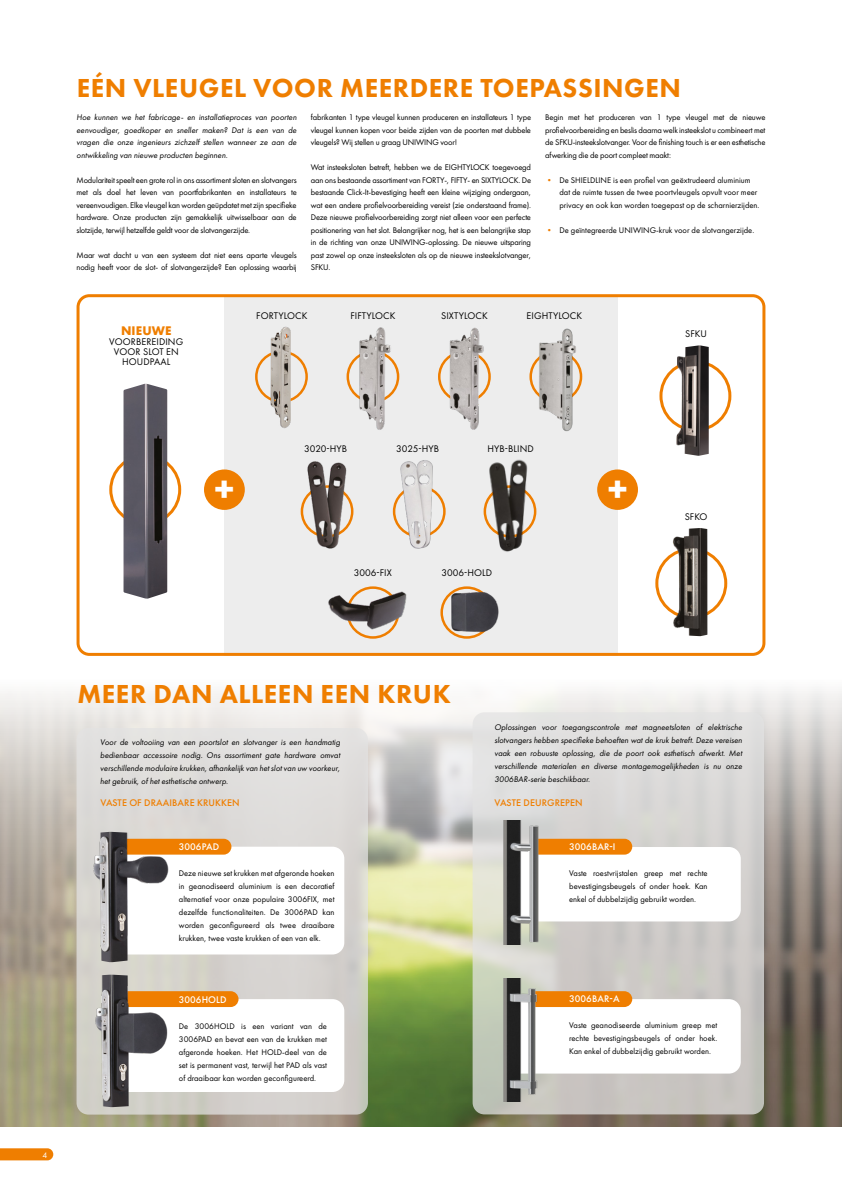
<style>
.page{position:relative;width:842px;height:1191px;background:#fff}
.page>*{position:absolute;margin:0;border:0;box-sizing:border-box;transform-origin:0 0}
.t1{font:800 40.6px "Futura PT";color:#fff}
.t2{font:800 27px "Futura PT";letter-spacing:.02em;color:#ef7e00}
.t3{font:700 13px "Futura PT";letter-spacing:.01em;color:#ef7e00}
.t4{font:10px/10px "Futura PT";letter-spacing:.01em;color:#000;text-align:center}
.t5{font:500 10px "Futura PT";letter-spacing:.01em;color:#ef7e00}
.t6{font:500 10px "Futura PT";color:#fff}
.t7{font:8.5px/12.5px "Futura PT";color:#000;text-align:justify}
.t8{font:8.5px/12.5px "Futura PT";letter-spacing:-.02em;color:#000}
.t9{font:8.5px "Futura PT";color:#fff}
.s1{color:#ef7e00}
</style>
<div class="page">
<img style="left:0;top:689px;width:842px;height:437px">
<svg style="left:473px;top:712px;width:291px;height:402px;background:#d3d2cf"></svg>
<div style="left:77px;top:728px;width:291px;height:386px;background:linear-gradient(to bottom,#e2e0de,#cbc9c1);border-radius:12px"></div>
<div style="left:114px;top:999px;width:230px;height:93px;background:#fff;border-radius:12px"></div>
<div style="left:114px;top:846px;width:230px;height:108px;background:#fff;border-radius:12px"></div>
<div style="left:510px;top:847px;width:231px;height:74px;background:#fff;border-radius:12px"></div>
<div style="left:510px;top:999px;width:231px;height:74px;background:#fff;border-radius:12px"></div>
<svg style="left:548px;top:991px;width:84px;height:16px"></svg>
<svg style="left:548px;top:838px;width:84px;height:16px"></svg>
<svg style="left:175px;top:838px;width:56px;height:16px"></svg>
<svg style="left:169px;top:991px;width:70px;height:16px"></svg>
<img style="left:89px;top:974px;width:80px;height:133px">
<img style="left:88px;top:831px;width:87px;height:131px">
<div style="left:224px;top:295px;width:394px;height:360px;background:#ededed"></div>
<div style="left:529px;top:350px;width:53px;height:53px;border:2px solid #ef7e00;border-radius:50%"></div>
<div style="left:484px;top:485px;width:52px;height:52px;border:2px solid #ef7e00;border-radius:50%"></div>
<div style="left:438px;top:350px;width:53px;height:53px;border:2px solid #ef7e00;border-radius:50%"></div>
<div style="left:393px;top:485px;width:53px;height:52px;border:2px solid #ef7e00;border-radius:50%"></div>
<div style="left:347px;top:350px;width:52px;height:53px;border:2px solid #ef7e00;border-radius:50%"></div>
<div style="left:301px;top:485px;width:52px;height:52px;border:2px solid #ef7e00;border-radius:50%"></div>
<div style="left:204px;top:469px;width:41px;height:41px;background:#ef7e00;border-radius:50%"></div>
<div style="left:597px;top:469px;width:41px;height:41px;background:#ef7e00;border-radius:50%"></div>
<div style="left:255px;top:350px;width:53px;height:53px;border:2px solid #ef7e00;border-radius:50%"></div>
<div style="left:659px;top:360px;width:72px;height:71px;border:3px solid #ef7e00;border-radius:50%"></div>
<div style="left:655px;top:547px;width:72px;height:72px;border:3px solid #ef7e00;border-radius:50%"></div>
<div style="left:109px;top:454px;width:72px;height:71px;border:3px solid #ef7e00;border-radius:50%"></div>
<div style="left:77px;top:294px;width:688px;height:362px;border:3px solid #ef7e00;border-radius:11px"></div>
<img style="left:124px;top:384px;width:43px;height:214px">
<img style="left:268px;top:326px;width:28px;height:103px">
<img style="left:355px;top:327px;width:37px;height:103px">
<img style="left:447px;top:327px;width:37px;height:102px">
<img style="left:537px;top:328px;width:39px;height:103px">
<img style="left:661px;top:345px;width:48px;height:111px">
<img style="left:667px;top:528px;width:50px;height:109px">
<img style="left:397px;top:460px;width:41px;height:89px">
<img style="left:488px;top:459px;width:46px;height:93px">
<img style="left:308px;top:461px;width:40px;height:88px">
<img style="left:328px;top:586px;width:79px;height:46px">
<img style="left:444px;top:586px;width:55px;height:53px">
<img style="left:487px;top:821px;width:61px;height:123px">
<img style="left:487px;top:978px;width:61px;height:124px">
<svg style="left:0;top:1148px;width:53px;height:12px"></svg>
<h2 class="t2" style="left:77px;top:71px;width:606px">EÉN VLEUGEL VOOR MEERDERE TOEPASSINGEN</h2>
<p class="t7" style="left:77px;top:111px;width:223px">Hoe kunnen we het fabricage- en installatieproces van poorten eenvoudiger, goedkoper en sneller maken? Dat is een van de vragen die onze ingenieurs zichzelf stellen wanneer ze aan de ontwikkeling van nieuwe producten beginnen.</p>
<p class="t7" style="left:77px;top:174px;width:222px">Modulariteit speelt een grote rol in ons assortiment sloten en slotvangers met als doel het leven van poortfabrikanten en installateurs te vereenvoudigen. Elke vleugel kan worden geüpdatet met zijn specifieke hardware. Onze producten zijn gemakkelijk uitwisselbaar aan de slotzijde, terwijl hetzelfde geldt voor de slotvangerzijde.</p>
<p class="t8" style="left:77px;top:249px;width:222px">Maar wat dacht u van een systeem dat niet eens aparte vleugels nodig heeft voor de slot- of slotvangerzijde? Een oplossing waarbij</p>
<p class="t7" style="left:311px;top:111px;width:222px">fabrikanten 1 type vleugel kunnen produceren en installateurs 1 type vleugel kunnen kopen voor beide zijden van de poorten met dubbele vleugels? Wij stellen u graag UNIWING voor!</p>
<p class="t7" style="left:311px;top:161px;width:222px">Wat insteeksloten betreft, hebben we de EIGHTYLOCK toegevoegd aan ons bestaande assortiment van FORTY-, FIFTY- en SIXTYLOCK. De bestaande Click-It-bevestiging heeft een kleine wijziging ondergaan, wat een andere profielvoorbereiding vereist (zie onderstaand frame).<br>Deze nieuwe profielvoorbereiding zorgt niet alleen voor een perfecte positionering van het slot. Belangrijker nog, het is een belangrijke stap in de richting van onze UNIWING-oplossing. De nieuwe uitsparing past zowel op onze insteeksloten als op de nieuwe insteekslotvanger, SFKU.</p>
<p class="t7" style="left:545px;top:111px;width:222px">Begin met het produceren van 1 type vleugel met de nieuwe profielvoorbereiding en beslis daarna welk insteekslot u combineert met de SFKU-insteekslotvanger. Voor de finishing touch is er een esthetische afwerking die de poort compleet maakt:</p>
<p class="t7" style="left:559px;top:174px;width:202px;text-align:left;text-indent:-14px"><span class="s1">•</span> De SHIELDLINE is een profiel van geëxtrudeerd aluminium dat de ruimte tussen de twee poortvleugels opvult voor meer privacy en ook kan worden toegepast op de scharnierzijden.</p>
<p class="t7" style="left:545px;top:224px;width:211px"><span class="s1">•</span> De geïntegreerde UNIWING-kruk voor de slotvangerzijde.</p>
<h3 class="t3" style="left:121px;top:322px;width:52px">NIEUWE</h3>
<p class="t4" style="left:109px;top:336px;width:76px">VOORBEREIDING<br>VOOR SLOT EN<br>HOUDPAAL</p>
<p class="t4" style="left:256px;top:310px;width:53px">FORTYLOCK</p>
<p class="t4" style="left:350px;top:310px;width:46px">FIFTYLOCK</p>
<p class="t4" style="left:441px;top:310px;width:48px">SIXTYLOCK</p>
<p class="t4" style="left:527px;top:310px;width:57px">EIGHTYLOCK</p>
<p class="t4" style="left:304px;top:443px;width:45px">3020-HYB</p>
<p class="t4" style="left:396px;top:443px;width:45px">3025-HYB</p>
<p class="t4" style="left:487px;top:443px;width:48px">HYB-BLIND</p>
<h1 class="t1" style="left:214px;top:464px;width:22px">+</h1>
<h1 class="t1" style="left:607px;top:464px;width:22px">+</h1>
<p class="t4" style="left:354px;top:568px;width:40px">3006-FIX</p>
<p class="t4" style="left:441px;top:568px;width:52px">3006-HOLD</p>
<p class="t4" style="left:685px;top:329px;width:23px">SFKU</p>
<p class="t4" style="left:685px;top:511px;width:24px">SFKO</p>
<p class="t9" style="left:43px;top:1149px;width:6px">4</p>
<h2 class="t2" style="left:77px;top:676px;width:375px">MEER DAN ALLEEN EEN KRUK</h2>
<p class="t7" style="left:100px;top:735px;width:243px;line-height:13px">Voor de voltooiing van een poortslot en slotvanger is een handmatig bedienbaar accessoire nodig. Ons assortiment gate hardware omvat verschillende modulaire krukken, afhankelijk van hetslotvan uw voorkeur, het gebruik, of het esthetische ontwerp.</p>
<p class="t7" style="left:494px;top:720px;width:250px;line-height:13px">Oplossingen voor toegangscontrole met magneetsloten of elektrische slotvangers hebben specifieke behoeften wat de kruk betreft. Deze vereisen vaak een robuuste oplossing, die de poort ook esthetisch afwerkt. Met verschillende materialen en diverse montagemogelijkheden is nu onze 3006BAR-serie beschikbaar.</p>
<p class="t5" style="left:100px;top:797px;width:141px">VASTE OF DRAAIBARE KRUKKEN</p>
<p class="t5" style="left:494px;top:797px;width:90px">VASTE DEURGREPEN</p>
<p class="t6" style="left:179px;top:841px;width:42px">3006PAD</p>
<p class="t7" style="left:179px;top:867px;width:157px;line-height:13px">Deze nieuwe set krukken met afgeronde hoeken in geanodiseerd aluminium is een decoratief alternatief voor onze populaire 3006FIX, met dezelfde functionaliteiten. De 3006PAD kan worden geconfigureerd als twee draaibare krukken, twee vaste krukken of een van elk.</p>
<p class="t6" style="left:179px;top:993px;width:49px">3006HOLD</p>
<p class="t7" style="left:179px;top:1019px;width:150px;line-height:13px">De 3006HOLD is een variant van de 3006PAD en bevat een van de krukken met afgeronde hoeken. Het HOLD-deel van de set is permanent vast, terwijl het PAD als vast of draaibaar kan worden geconfigureerd.</p>
<p class="t6" style="left:569px;top:840px;width:48px">3006BAR-I</p>
<p class="t7" style="left:569px;top:866px;width:140px;line-height:13px">Vaste roestvrijstalen greep met rechte bevestigingsbeugels of onder hoek. Kan enkel of dubbelzijdig gebruikt worden.</p>
<p class="t6" style="left:569px;top:992px;width:52px">3006BAR-A</p>
<p class="t7" style="left:569px;top:1018px;width:150px;line-height:13px">Vaste geanodiseerde aluminium greep met rechte bevestigingsbeugels of onder hoek.<br>Kan enkel of dubbelzijdig gebruikt worden.</p>
</div>
